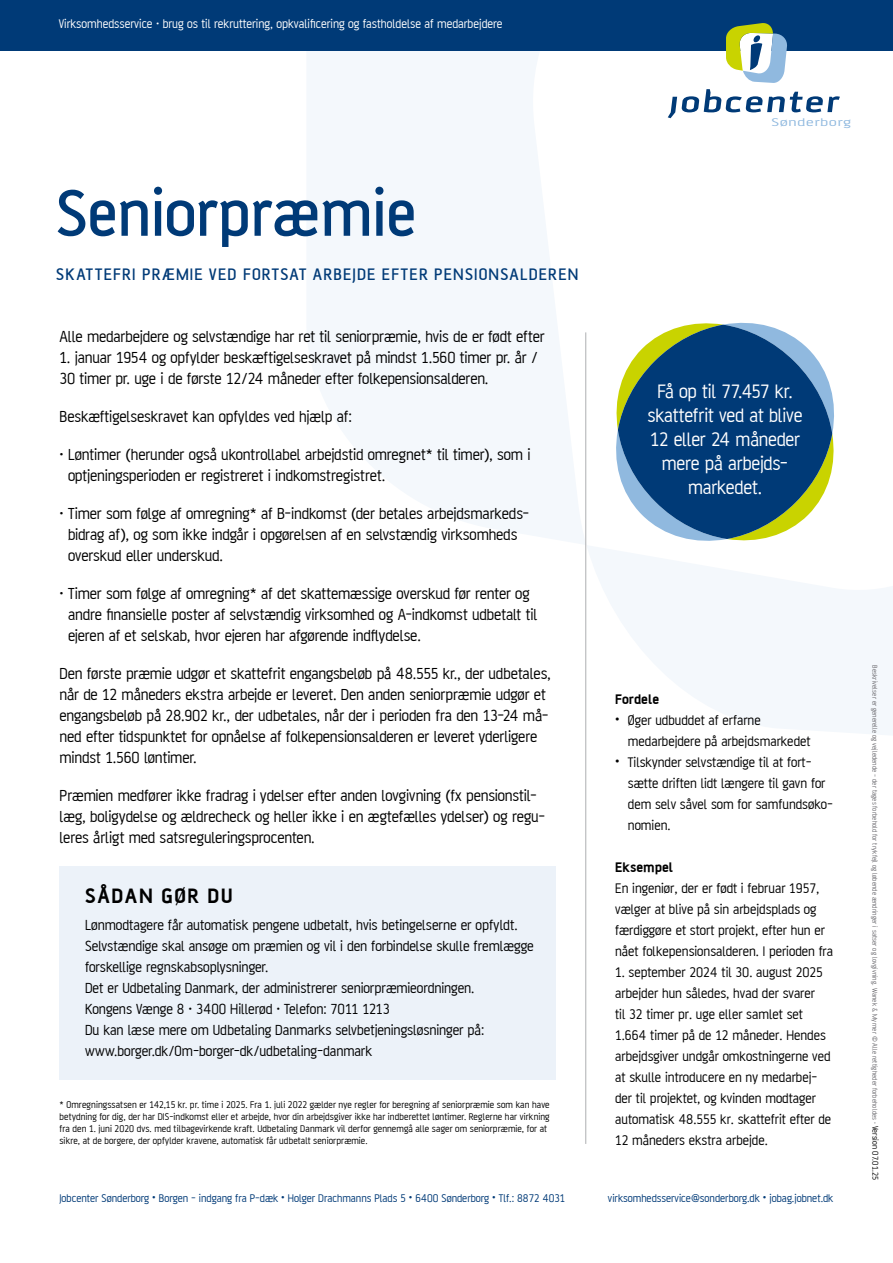
<style>
.page{position:relative;width:893px;height:1263px;background:#fff}
.page>*{position:absolute;margin:0;border:0;box-sizing:border-box;transform-origin:0 0}
.t1{font:500 70.5px "AF Battersea";color:#003a77}
.t2{font:700 22.5px "AF Battersea";letter-spacing:.07em;color:#000}
.P_splash{font:21px/24px "AF Battersea";letter-spacing:-.01em;color:#fff;text-align:center}
.t3{font:500 18px "AF Battersea";letter-spacing:.065em;color:#003a77}
.P_smaller{font:17.25px/21px "AF Battersea";letter-spacing:-.01em;color:#000}
.P_kontakt{font:15.75px/21px "AF Battersea";letter-spacing:-.005em;color:#000}
.P_right{font:15px/21px "AF Battersea";color:#000}
.P_right_bullits{font:15px/21px "AF Battersea";color:#000}
.P_right_bold{font:700 15px "AF Battersea";color:#000}
.P_virksomhedsservice{font:13.5px "AF Battersea";color:#fff}
.t4{font:12px "AF Battersea";color:#003a77}
.t5{font:12px "AF Battersea";letter-spacing:.05em;color:#90b9df;scale:1.5 1}
.P_footnote{font:10.5px/12px "AF Battersea";letter-spacing:.01em;color:#000}
.t6{font:7.5px "AF Battersea";letter-spacing:.015em;color:#68676c}
.s1{font-size:9px;color:#000}
</style>
<div class="page">
<svg style="left:307px;top:51px;width:586px;height:700px"></svg>
<div style="left:0;top:0;width:893px;height:51px;background:#003a77"></div>
<div style="left:60px;top:866px;width:496px;height:214px;background:#ecf2f9"></div>
<hr style="left:585px;top:332px;width:1px;height:812px;background:#aeafb2">
<svg style="left:668px;top:89px;width:172px;height:29px"></svg>
<svg style="left:726px;top:23px;width:62px;height:60px"></svg>
<svg style="left:612px;top:319px;width:226px;height:226px"></svg>
<svg style="left:618px;top:325px;width:214px;height:214px;background:#3b6987"></svg>
<p class="P_virksomhedsservice" style="left:59px;top:16px;width:445px">Virksomhedsservice · brug os til rekruttering, opkvalificering og fastholdelse af medarbejdere</p>
<p class="t5" style="left:772px;top:116px;width:54px">Sønderborg</p>
<h1 class="t1" style="left:56px;top:178px;width:362px">Seniorpræmie</h1>
<h2 class="t3" style="left:56px;top:265px;width:524px">SKATTEFRI PRÆMIE VED FORTSAT ARBEJDE EFTER PENSIONSALDEREN</h2>
<p class="P_smaller" style="left:60px;top:326px;width:486px">Alle medarbejdere og selvstændige har ret til seniorpræmie, hvis de er født efter</p>
<p class="P_smaller" style="left:60px;top:347px;width:480px">1. januar 1954 og opfylder beskæftigelseskravet på mindst 1.560 timer pr. år /<br>30 timer pr. uge i de første 12/24 måneder efter folkepensionsalderen.</p>
<p class="P_smaller" style="left:60px;top:406px;width:294px">Beskæftigelseskravet kan opfyldes ved hjælp af:</p>
<p class="P_smaller" style="left:68px;top:444px;width:464px;text-indent:-8px">· Løntimer (herunder også ukontrollabel arbejdstid omregnet* til timer), som i optjeningsperioden er registreret i indkomstregistret.</p>
<p class="P_smaller" style="left:68px;top:503px;width:463px;text-indent:-8px">· Timer som følge af omregning* af B-indkomst (der betales arbejdsmarkeds&shy;bidrag af), og som ikke indgår i opgørelsen af en selvstændig virksomheds overskud eller underskud.</p>
<p class="P_smaller" style="left:68px;top:583px;width:471px;text-indent:-8px">· Timer som følge af omregning* af det skattemæssige overskud før renter og andre finansielle poster af selvstændig virksomhed og A-indkomst udbetalt til ejeren af et selskab, hvor ejeren har afgørende indflydelse.</p>
<p class="P_smaller" style="left:60px;top:663px;width:493px">Den første præmie udgør et skattefrit engangsbeløb på 48.555 kr., der udbetales, når de 12 måneders ekstra arbejde er leveret. Den anden seniorpræmie udgør et engangsbeløb på 28.902 kr., der udbetales, når der i perioden fra den 13-24 må&shy;ned efter tidspunktet for opnåelse af folkepensionsalderen er leveret yderligere mindst 1.560 løntimer.</p>
<p class="P_smaller" style="left:60px;top:785px;width:487px">Præmien medfører ikke fradrag i ydelser efter anden lovgivning (fx pensionstil&shy;læg, boligydelse og ældrecheck og heller ikke i en ægtefælles ydelser) og regu&shy;leres årligt med satsreguleringsprocenten.</p>
<h3 class="t2" style="left:85px;top:884px;width:149px">SÅDAN GØR DU</h3>
<p class="P_kontakt" style="left:85px;top:914px;width:450px">Lønmodtagere får automatisk pengene udbetalt, hvis betingelserne er opfyldt.<br>Selvstændige skal ansøge om præmien og vil i den forbindelse skulle fremlægge forskellige regnskabsoplysninger.</p>
<p class="P_kontakt" style="left:85px;top:977px;width:391px">Det er Udbetaling Danmark, der administrerer seniorpræmieordningen.<br>Kongens Vænge 8 · 3400 Hillerød · Telefon: 7011 1213</p>
<p class="P_kontakt" style="left:85px;top:1019px;width:401px">Du kan læse mere om Udbetaling Danmarks selvbetjeningsløsninger på: www.borger.dk/Om-borger-dk/udbetaling-danmark</p>
<p class="P_footnote" style="left:60px;top:1099px;width:492px">* Omregningssatsen er 142,15 kr. pr. time i 2025. Fra 1. juli 2022 gælder nye regler for beregning af seniorpræmie som kan have betydning for dig, der har DIS-indkomst eller et arbejde, hvor din arbejdsgiver ikke har indberettet løntimer. Reglerne har virkning fra den 1. juni 2020 dvs. med tilbagevirkende kraft. Udbetaling Danmark vil derfor gennemgå alle sager om seniorpræmie, for at sikre, at de borgere, der opfylder kravene, automatisk får udbetalt seniorpræmie.</p>
<p class="P_splash" style="left:647px;top:379px;width:157px">Få op til 77.457 kr. skattefrit ved at blive<br>12 eller 24 måneder mere på arbejds&shy;markedet.</p>
<p class="P_right_bold" style="left:615px;top:691px;width:46px">Fordele</p>
<p class="P_right_bullits" style="left:628px;top:709px;width:184px;text-indent:-13px">• Øger udbuddet af erfarne medarbejdere på arbejdsmarkedet</p>
<p class="P_right_bullits" style="left:628px;top:751px;width:207px;text-indent:-13px">• Tilskynder selvstændige til at fort&shy;sætte driften lidt længere til gavn for dem selv såvel som for samfundsøko&shy;nomien.</p>
<p class="P_right_bold" style="left:615px;top:859px;width:59px">Eksempel</p>
<p class="P_right" style="left:615px;top:877px;width:219px">En ingeniør, der er født i februar 1957, vælger at blive på sin arbejdsplads og færdiggøre et stort projekt, efter hun er nået folkepensionsalderen. I perioden fra</p>
<p class="P_right" style="left:615px;top:961px;width:218px">1. september 2024 til 30. august 2025 arbejder hun således, hvad der svarer<br>til 32 timer pr. uge eller samlet set 1.664 timer på de 12 måneder. Hendes arbejdsgiver undgår omkostningerne ved at skulle introducere en ny medarbej&shy;der til projektet, og kvinden modtager automatisk 48.555 kr. skattefrit efter de 12 måneders ekstra arbejde.</p>
<p class="t4" style="left:60px;top:1192px;width:507px">Jobcenter Sønderborg • Borgen - indgang fra P-dæk • Holger Drachmanns Plads 5 • 6400 Sønderborg • Tlf.: 8872 4031</p>
<p class="t4" style="left:608px;top:1192px;width:227px">virksomhedsservice@sonderborg.dk • jobag.jobnet.dk</p>
<p class="t6" style="left:879px;top:665px;width:516px;rotate:90deg">Beskrivelser er generelle og vejledende - der tages forbehold for trykfejl og løbende ændringer i satser og lovgivning. Wanek &amp; Myrner © Alle rettigheder forbeholdes · <span class="s1">Version 07.01.25</span></p>
</div>
